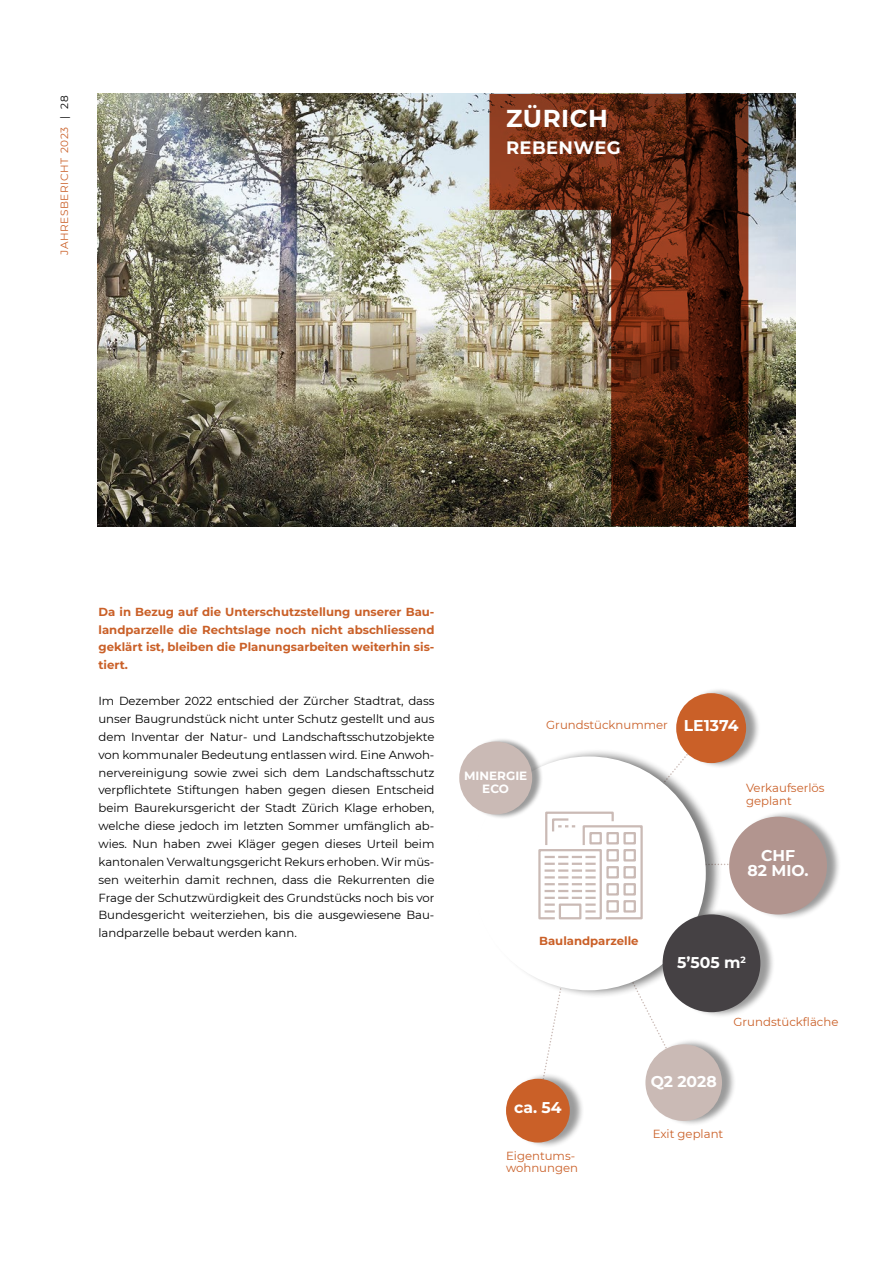
<style>
.page{position:relative;width:893px;height:1263px;background:#fff}
.page>*{position:absolute;margin:0;border:0;box-sizing:border-box;transform-origin:0 0}
.t1{font:700 24.45px "Montserrat";letter-spacing:.02em;color:#fff}
.t2{font:700 18px "Montserrat";letter-spacing:.02em;color:#fff}
.t3{font:700 15.6px/15.8px "Montserrat";color:#fff;text-align:center}
.t4{font:700 12px/12.3px "Montserrat";color:#fff;text-align:center}
.t5{font:11.7px/17.9px "Montserrat";letter-spacing:-.005em;color:#000;text-align:justify}
.t6{font:700 11.7px/17.9px "Montserrat";color:#ca6028;text-align:justify}
.t7{font:11.7px/13.5px "Montserrat";color:#ca6028}
.t8{font:10.5px "Montserrat";letter-spacing:.06em;color:#ca6028}
.s1{color:#000}
</style>
<div class="page">
<img style="left:98px;top:94px;width:697px;height:432px">
<img style="left:489px;top:94px;width:259px;height:432px">
<div style="left:648px;top:1038px;width:89px;height:89px;background:#000;opacity:.4"></div>
<div style="left:645px;top:1044px;width:77px;height:77px;background:#cabab5;border-radius:50%"></div>
<div style="left:678px;top:687px;width:82px;height:82px;background:#000;opacity:.4"></div>
<div style="left:676px;top:693px;width:70px;height:70px;background:#ca6028;border-radius:50%"></div>
<div style="left:731px;top:810px;width:110px;height:110px;background:#000;opacity:.4"></div>
<div style="left:729px;top:817px;width:98px;height:97px;background:#b2958f;border-radius:50%"></div>
<svg style="left:537px;top:727px;width:241px;height:377px"></svg>
<div style="left:508px;top:1072px;width:76px;height:76px;background:#000;opacity:.4"></div>
<div style="left:506px;top:1079px;width:64px;height:63px;background:#ca6028;border-radius:50%"></div>
<div style="left:461px;top:737px;width:82px;height:82px;background:#000;opacity:.4"></div>
<div style="left:459px;top:741px;width:73px;height:73px;background:#cabab5;border-radius:50%"></div>
<p class="t8" style="left:57px;top:255px;width:161px;rotate:-90deg">JAHRESBERICHT 2023 <span class="s1">| 28</span></p>
<h1 class="t1" style="left:506px;top:102px;width:103px">ZÜRICH</h1>
<h2 class="t2" style="left:506px;top:136px;width:116px">REBENWEG</h2>
<p class="t6" style="left:99px;top:602px;width:337px">Da in Bezug auf die Unterschutzstellung unserer Bau&shy;landparzelle die Rechtslage noch nicht abschliessend geklärt ist, bleiben die Planungsarbeiten weiterhin sis&shy;tiert.</p>
<p class="t5" style="left:99px;top:691px;width:337px">Im Dezember 2022 entschied der Zürcher Stadtrat, dass unser Baugrundstück nicht unter Schutz gestellt und aus dem Inventar der Natur- und Landschaftsschutzobjekte von kommunaler Bedeutung entlassen wird. Eine Anwoh&shy;nervereinigung sowie zwei sich dem Landschaftsschutz verpflichtete Stiftungen haben gegen diesen Entscheid beim Baurekursgericht der Stadt Zürich Klage erhoben, welche diese jedoch im letzten Sommer umfänglich ab&shy;wies. Nun haben zwei Kläger gegen dieses Urteil beim kantonalen Verwaltungsgericht Rekurs erhoben. Wir müs&shy;sen weiterhin damit rechnen, dass die Rekurrenten die Frage der Schutzwürdigkeit des Grundstücks noch bis vor Bundesgericht weiterziehen, bis die ausgewiesene Bau&shy;landparzelle bebaut werden kann.</p>
<p class="t4" style="left:464px;top:769px;width:65px">MINERGIE<br>ECO</p>
<p class="t7" style="left:546px;top:718px;width:123px">Grundstücknummer</p>
<h3 class="t3" style="left:684px;top:717px;width:56px">LE1374</h3>
<p class="t7" style="left:746px;top:780px;width:80px">Verkaufserlös geplant</p>
<h3 class="t3" style="left:748px;top:847px;width:63px">CHF<br>82 MIO.</h3>
<p class="t6" style="left:539px;top:931px;width:101px">Baulandparzelle</p>
<h3 class="t3" style="left:677px;top:954px;width:70px">5’505 m<sup>2</sup></h3>
<p class="t7" style="left:733px;top:1014px;width:106px">Grundstückfläche</p>
<h3 class="t3" style="left:514px;top:1099px;width:49px">ca. 54</h3>
<p class="t7" style="left:506px;top:1149px;width:74px;line-height:12px">Eigentums&shy;wohnungen</p>
<h3 class="t3" style="left:651px;top:1073px;width:68px">Q2 2028</h3>
<p class="t7" style="left:653px;top:1126px;width:72px">Exit geplant</p>
</div>
